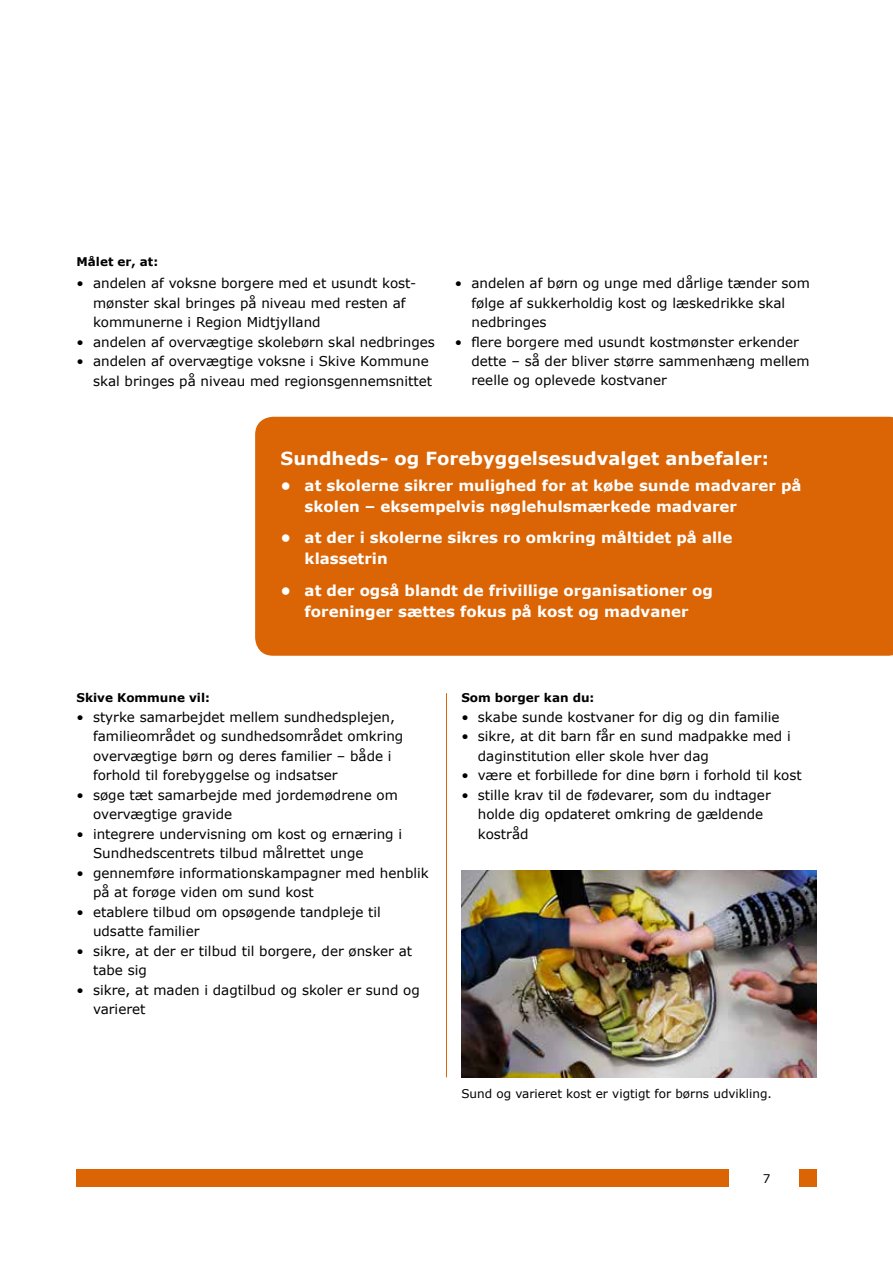
<style>
.page{position:relative;width:893px;height:1263px;background:#fff}
.page>*{position:absolute;margin:0;border:0;box-sizing:border-box;transform-origin:0 0}
.t1{font:700 18px "Verdana";color:#fff}
.t2{font:700 15px/21px "Verdana";color:#fff}
.t3{font:13.5px/19.5px "Verdana";color:#000}
.t4{font:12px "Verdana";color:#000}
.t5{font:700 12px "Verdana";color:#000}
</style>
<div class="page">
<div style="left:77px;top:1169px;width:652px;height:17px;background:#db6405"></div>
<div style="left:799px;top:1169px;width:17px;height:17px;background:#db6405"></div>
<div style="left:255px;top:417px;width:638px;height:239px;background:#db6405"></div>
<hr style="left:446px;top:693px;width:1px;height:384px;background:#db6405">
<img style="left:461px;top:870px;width:355px;height:207px">
<p class="t5" style="left:77px;top:253px;width:83px">Målet er, at:</p>
<p class="t3" style="left:93px;top:273px;width:325px;text-indent:-16px">• andelen af voksne borgere med et usundt kost&shy;mønster skal bringes på niveau med resten af kommunerne i Region Midtjylland</p>
<p class="t3" style="left:77px;top:331px;width:360px">• andelen af overvægtige skolebørn skal nedbringes</p>
<p class="t3" style="left:77px;top:351px;width:357px;text-align:right">• andelen af overvægtige voksne i Skive Kommune skal bringes på niveau med regionsgennemsnittet</p>
<p class="t3" style="left:471px;top:273px;width:340px;text-indent:-16px">• andelen af børn og unge med dårlige tænder som følge af sukkerholdig kost og læskedrikke skal nedbringes</p>
<p class="t3" style="left:471px;top:331px;width:340px;text-indent:-16px">• flere borgere med usundt kostmønster erkender dette – så der bliver større sammenhæng mellem reelle og oplevede kostvaner</p>
<h1 class="t1" style="left:281px;top:446px;width:490px">Sundheds- og Forebyggelsesudvalget anbefaler:</h1>
<p class="t2" style="left:305px;top:474px;width:498px;text-indent:-24px">• at skolerne sikrer mulighed for at købe sunde madvarer på skolen – eksempelvis nøglehulsmærkede madvarer</p>
<p class="t2" style="left:305px;top:527px;width:429px;text-indent:-24px">• at der i skolerne sikres ro omkring måltidet på alle klassetrin</p>
<p class="t2" style="left:281px;top:579px;width:434px;text-align:center">• at der også blandt de frivillige organisationer og foreninger sættes fokus på kost og madvaner</p>
<p class="t5" style="left:77px;top:689px;width:135px">Skive Kommune vil:</p>
<p class="t3" style="left:93px;top:707px;width:312px;text-indent:-16px">• styrke samarbejdet mellem sundhedsplejen, familieområdet og sundhedsområdet omkring overvægtige børn og deres familier – både i forhold til forebyggelse og indsatser</p>
<p class="t3" style="left:93px;top:785px;width:306px;text-indent:-16px">• søge tæt samarbejde med jordemødrene om overvægtige gravide</p>
<p class="t3" style="left:93px;top:824px;width:311px;text-indent:-16px">• integrere undervisning om kost og ernæring i<br>Sundhedscentrets tilbud målrettet unge</p>
<p class="t3" style="left:93px;top:863px;width:337px;text-indent:-16px">• gennemføre informationskampagner med henblik på at forøge viden om sund kost</p>
<p class="t3" style="left:93px;top:902px;width:289px;text-indent:-16px">• etablere tilbud om opsøgende tandpleje til udsatte familier</p>
<p class="t3" style="left:93px;top:941px;width:321px;text-indent:-16px">• sikre, at der er tilbud til borgere, der ønsker at tabe sig</p>
<p class="t3" style="left:93px;top:980px;width:328px;text-indent:-16px">• sikre, at maden i dagtilbud og skoler er sund og varieret</p>
<p class="t5" style="left:461px;top:689px;width:135px">Som borger kan du:</p>
<p class="t3" style="left:461px;top:707px;width:320px">• skabe sunde kostvaner for dig og din familie</p>
<p class="t3" style="left:478px;top:726px;width:314px;text-indent:-16px">• sikre, at dit barn får en sund madpakke med i daginstitution eller skole hver dag</p>
<p class="t3" style="left:461px;top:765px;width:342px">• være et forbillede for dine børn i forhold til kost</p>
<p class="t3" style="left:478px;top:785px;width:294px;text-indent:-16px">• stille krav til de fødevarer, som du indtager holde dig opdateret omkring de gældende kostråd</p>
<p class="t4" style="left:461px;top:1086px;width:312px">Sund og varieret kost er vigtigt for børns udvikling.</p>
<p class="t4" style="left:763px;top:1170px;width:9px">7</p>
</div>
